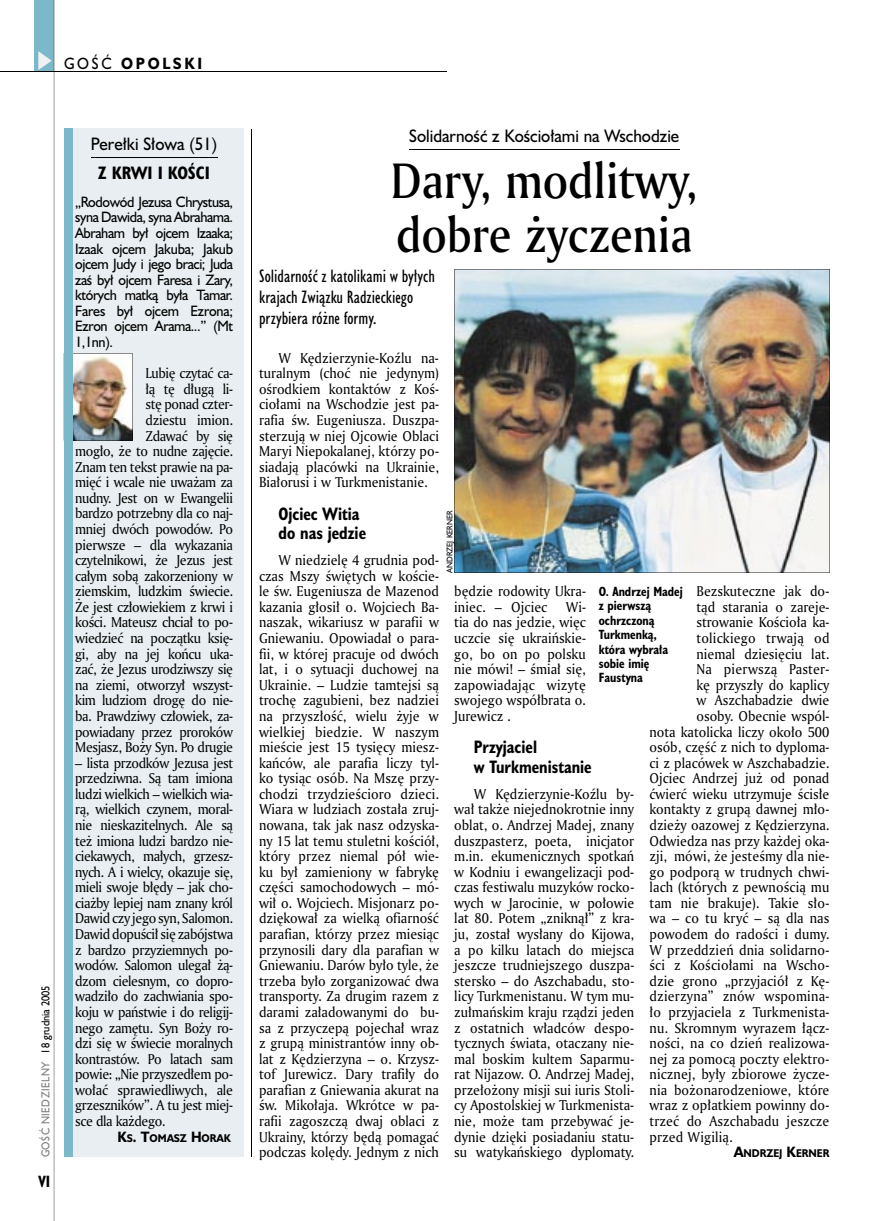
<style>
.page{position:relative;width:872px;height:1221px;background:#fff}
.page>*{position:absolute;margin:0;border:0;box-sizing:border-box;transform-origin:0 0}
.t1{font:48px/54px "Amerigo Md PL";color:#000;scale:.9 1}
.t2{font:16.5px/21px "Humanst 521 Cn PL";color:#000}
.t3{font:16.5px "Humanst 521 PL";color:#000;scale:.94 1}
.t4{font:700 16.5px/19.5px "Humanst 521 Cn PL";color:#000;scale:.94 1}
.t5{font:700 16.5px "Humanst 521 Cn PL";color:#000}
.t6{font:700 15px "Humanst 521 PL";letter-spacing:.2em;color:#000;scale:.9 1}
.t7{font:700 15px "Humanst 521 Cn PL";color:#000;scale:.94 1}
.t8{font:13.8px/15.6px "Amerigo PL";color:#000;text-align:justify;scale:.94 1}
.t9{font:13.8px/15.6px "Amerigo PL";letter-spacing:-.03em;color:#000;text-align:right;scale:.94 1}
.t10{font:13.8px/15.6px "Humanst 521 PL";letter-spacing:-.03em;color:#000;text-align:justify;scale:.94 1}
.t11{font:13.8px "Amerigo PL";letter-spacing:.02em;color:#000;scale:.94 1}
.t12{font:700 12.3px/14.4px "Humanst 521 Cn PL";color:#000;scale:.94 1}
.t13{font:10.5px "Humanst 521 PL";letter-spacing:.05em;color:#7b7c7c;scale:.9 1}
.t14{font:700 10.35px "Humanst 521 PL";color:#000;scale:.9 1}
.t15{font:7.5px "Humanst 521 PL";color:#000;scale:.94 1}
.s1{font-weight:400}
.s2{color:#000}
.s3{font-size:13.8px}
</style>
<div class="page">
<div style="left:35px;top:0;width:19px;height:72px;background:#7ab8ca"></div>
<svg style="left:38px;top:51px;width:14px;height:19px"></svg>
<hr style="left:54px;top:0;width:1px;height:1220px;background:#000">
<hr style="left:0;top:72px;width:447px;height:1px;background:#000">
<div style="left:64px;top:129px;width:180px;height:1027px;background:#e8eef1"></div>
<hr style="left:91px;top:157px;width:126px;height:1px;background:#000">
<img style="left:72px;top:353px;width:61px;height:87px">
<div style="left:64px;top:129px;width:8px;height:1027px;background:#7ab8ca"></div>
<hr style="left:409px;top:149px;width:270px;height:1px;background:#000">
<img style="left:454px;top:269px;width:376px;height:303px">
<hr style="left:252px;top:129px;width:1px;height:1027px;background:#000">
<p class="t6" style="left:64px;top:53px;width:155px"><span class="s1">GOŚĆ</span> OPOLSKI</p>
<p class="t13" style="left:38px;top:1157px;width:193px;rotate:-90deg">GOŚĆ NIEDZIELNY <span class="s2">18 grudnia 2005</span></p>
<p class="t7" style="left:38px;top:1170px;width:14px">VI</p>
<p class="t3" style="left:91px;top:132px;width:136px">Perełki Słowa (51)</p>
<p class="t5" style="left:98px;top:161px;width:113px">Z KRWI I KOŚCI</p>
<p class="t10" style="left:75px;top:193px;width:169px">„Rodowód Jezusa Chrystusa, syna Dawida, syna Abrahama.<br>Abraham był ojcem Izaaka; Izaak ojcem Jakuba; Jakub ojcem Judy i jego braci; Juda zaś był ojcem Faresa i Zary, których matką była Tamar.<br>Fares był ojcem Ezrona; Ezron ojcem Arama...” (Mt 1,1nn).</p>
<p class="t9" style="left:75px;top:365px;width:170px">Lubię czytać ca-<br>łą tę długą li-<br>stę ponad czter-<br>dziestu imion.<br>Zdawać by się<br>mogło, że to nudne zajęcie.<br>Znam ten tekst prawie na pa&shy;mięć i wcale nie uważam za nudny. Jest on w Ewangelii bardzo potrzebny dla co naj&shy;mniej dwóch powodów. Po pierwsze – dla wykazania czytelnikowi, że Jezus jest całym sobą zakorzeniony w ziemskim, ludzkim świecie.<br>Że jest człowiekiem z krwi i kości. Mateusz chciał to po&shy;wiedzieć na początku księ&shy;gi, aby na jej końcu uka&shy;zać, że Jezus urodziwszy się na ziemi, otworzył wszyst&shy;kim ludziom drogę do nie&shy;ba. Prawdziwy człowiek, za&shy;powiadany przez proroków<br>Mesjasz, Boży Syn. Po drugie</p>
<p class="t8" style="left:75px;top:754px;width:169px">– lista przodków Jezusa jest przedziwna. Są tam imiona ludzi wielkich – wielkich wia&shy;rą, wielkich czynem, moral&shy;nie nieskazitelnych. Ale są też imiona ludzi bardzo nie&shy;ciekawych, małych, grzesz&shy;nych. A i wielcy, okazuje się, mieli swoje błędy – jak cho&shy;ciażby lepiej nam znany król Dawid czy jego syn, Salomon.<br>Dawid dopuścił się zabójstwa z bardzo przyziemnych po&shy;wodów. Salomon ulegał żą&shy;dzom cielesnym, co dopro&shy;wadziło do zachwiania spo&shy;koju w państwie i do religij&shy;nego zamętu. Syn Boży ro&shy;dzi się w świecie moralnych kontrastów. Po latach sam powie: „Nie przyszedłem po&shy;wołać sprawiedliwych, ale grzeszników”. A tu jest miej&shy;sce dla każdego.</p>
<p class="t14" style="left:117px;top:1130px;width:128px"><span class="s3">K</span>S<span class="s3">. T</span>OMASZ <span class="s3">H</span>ORAK</p>
<p class="t3" style="left:409px;top:125px;width:289px">Solidarność z Kościołami na Wschodzie</p>
<h1 class="t1" style="left:391px;top:153px;width:342px">Dary, modlitwy, dobre życzenia</h1>
<p class="t2" style="left:259px;top:265px;width:177px">Solidarność z katolikami w byłych krajach Związku Radzieckiego przybiera różne formy.</p>
<p class="t8" style="left:259px;top:349px;width:193px;text-indent:20px">W Kędzierzynie-Koźlu na&shy;turalnym (choć nie jedynym) ośrodkiem kontaktów z Koś&shy;ciołami na Wschodzie jest pa&shy;rafia św. Eugeniusza. Duszpa&shy;sterzują w niej Ojcowie Oblaci Maryi Niepokalanej, którzy po&shy;siadają placówki na Ukrainie, Białorusi i w Turkmenistanie.</p>
<p class="t4" style="left:279px;top:503px;width:95px">Ojciec Witia do nas jedzie</p>
<p class="t8" style="left:259px;top:552px;width:193px;text-indent:20px">W niedzielę 4 grudnia pod&shy;czas Mszy świętych w koście&shy;le św. Eugeniusza de Mazenod kazania głosił o. Wojciech Ba&shy;naszak, wikariusz w parafii w Gniewaniu. Opowiadał o para&shy;fii, w której pracuje od dwóch lat, i o sytuacji duchowej na Ukrainie. – Ludzie tamtejsi są trochę zagubieni, bez nadziei na przyszłość, wielu żyje w wielkiej biedzie. W naszym mieście jest 15 tysięcy miesz&shy;kańców, ale parafia liczy tyl&shy;ko tysiąc osób. Na Mszę przy&shy;chodzi trzydzieścioro dzieci.<br>Wiara w ludziach została zruj&shy;nowana, tak jak nasz odzyska&shy;ny 15 lat temu stuletni kościół, który przez niemal pół wie&shy;ku był zamieniony w fabrykę części samochodowych – mó&shy;wił o. Wojciech. Misjonarz po&shy;dziękował za wielką ofiarność parafian, którzy przez miesiąc przynosili dary dla parafian w Gniewaniu. Darów było tyle, że trzeba było zorganizować dwa transporty. Za drugim razem z darami załadowanymi do bu&shy;sa z przyczepą pojechał wraz z grupą ministrantów inny ob&shy;lat z Kędzierzyna – o. Krzysz&shy;tof Jurewicz. Dary trafiły do parafian z Gniewania akurat na św. Mikołaja. Wkrótce w pa&shy;rafii zagoszczą dwaj oblaci z Ukrainy, którzy będą pomagać podczas kolędy. Jednym z nich</p>
<p class="t15" style="left:444px;top:572px;width:68px;rotate:-90deg">ANDRZEJ KERNER</p>
<p class="t8" style="left:454px;top:583px;width:141px">będzie rodowity Ukra&shy;iniec. – Ojciec</p>
<p class="t8" style="left:696px;top:583px;width:143px">Bezskuteczne jak do-</p>
<p class="t8" style="left:696px;top:598px;width:143px">tąd starania o zareje-</p>
<p class="t8" style="left:696px;top:614px;width:143px">strowanie Kościoła ka-</p>
<p class="t8" style="left:696px;top:630px;width:143px">tolickiego trwają od</p>
<p class="t8" style="left:696px;top:645px;width:143px">niemal dziesięciu lat.</p>
<p class="t8" style="left:696px;top:661px;width:143px">Na pierwszą Paster-</p>
<p class="t8" style="left:696px;top:676px;width:143px">kę przyszły do kaplicy</p>
<p class="t8" style="left:696px;top:692px;width:143px">w Aszchabadzie dwie</p>
<p class="t8" style="left:696px;top:707px;width:143px">osoby. Obecnie wspól-</p>
<p class="t8" style="left:649px;top:723px;width:193px">nota katolicka liczy około 500</p>
<p class="t8" style="left:649px;top:739px;width:193px">osób, część z nich to dyploma-</p>
<p class="t8" style="left:649px;top:754px;width:193px">ci z placówek w Aszchabadzie.</p>
<p class="t8" style="left:649px;top:770px;width:193px">Ojciec Andrzej już od ponad</p>
<p class="t8" style="left:649px;top:785px;width:193px">ćwierć wieku utrzymuje ścisłe</p>
<p class="t8" style="left:649px;top:801px;width:193px">kontakty z grupą dawnej mło-</p>
<p class="t8" style="left:649px;top:816px;width:193px">dzieży oazowej z Kędzierzyna.</p>
<p class="t8" style="left:649px;top:832px;width:193px">Odwiedza nas przy każdej oka-</p>
<p class="t8" style="left:649px;top:848px;width:193px">zji, mówi, że jesteśmy dla nie-</p>
<p class="t8" style="left:649px;top:863px;width:193px">go podporą w trudnych chwi-</p>
<p class="t8" style="left:649px;top:879px;width:193px">lach (których z pewnością mu</p>
<p class="t8" style="left:649px;top:894px;width:193px">tam nie brakuje). Takie sło-</p>
<p class="t8" style="left:649px;top:910px;width:193px">wa – co tu kryć – są dla nas</p>
<p class="t8" style="left:649px;top:925px;width:193px">powodem do radości i dumy.</p>
<p class="t8" style="left:649px;top:941px;width:193px">W przeddzień dnia solidarno-</p>
<p class="t8" style="left:649px;top:957px;width:193px">ści z Kościołami na Wscho-</p>
<p class="t8" style="left:649px;top:972px;width:193px">dzie grono „przyjaciół z Kę-</p>
<p class="t11" style="left:649px;top:987px;width:193px">dzierzyna” znów wspomina-</p>
<p class="t8" style="left:649px;top:1003px;width:193px">ło przyjaciela z Turkmenista-</p>
<p class="t8" style="left:649px;top:1019px;width:193px">nu. Skromnym wyrazem łącz-</p>
<p class="t8" style="left:649px;top:1034px;width:193px">ności, na co dzień realizowa-</p>
<p class="t8" style="left:649px;top:1050px;width:193px">nej za pomocą poczty elektro-</p>
<p class="t8" style="left:649px;top:1066px;width:193px">nicznej, były zbiorowe życze-</p>
<p class="t8" style="left:649px;top:1081px;width:193px">nia bożonarodzeniowe, które</p>
<p class="t8" style="left:649px;top:1097px;width:193px">wraz z opłatkiem powinny do-</p>
<p class="t8" style="left:649px;top:1112px;width:193px">trzeć do Aszchabadu jeszcze</p>
<p class="t8" style="left:649px;top:1128px;width:90px">przed Wigilią.</p>
<p class="t14" style="left:733px;top:1146px;width:108px"><span class="s3">A</span>NDRZEJ <span class="s3">K</span>ERNER</p>
<p class="t12" style="left:599px;top:584px;width:91px">O. Andrzej Madej z pierwszą ochrzczoną<br>Turkmenką, która wybrała sobie imię<br>Faustyna</p>
<p class="t8" style="left:454px;top:598px;width:142px;text-indent:111px">Wi&shy;tia do nas jedzie, więc uczcie się ukraińskie&shy;go, bo on po polsku nie mówi! – śmiał się, zapowiadając wizytę swojego współbrata o.<br>Jurewicz .</p>
<p class="t4" style="left:474px;top:736px;width:127px">Przyjaciel<br>w Turkmenistanie</p>
<p class="t8" style="left:454px;top:785px;width:193px;text-indent:20px">W Kędzierzynie-Koźlu by&shy;wał także niejednokrotnie inny oblat, o. Andrzej Madej, znany duszpasterz, poeta, inicjator m.in. ekumenicznych spotkań w Kodniu i ewangelizacji pod&shy;czas festiwalu muzyków rocko&shy;wych w Jarocinie, w połowie lat 80. Potem „zniknął” z kra&shy;ju, został wysłany do Kijowa, a po kilku latach do miejsca jeszcze trudniejszego duszpa&shy;stersko – do Aszchabadu, sto&shy;licy Turkmenistanu. W tym mu&shy;zułmańskim kraju rządzi jeden z ostatnich władców despo&shy;tycznych świata, otaczany nie&shy;mal boskim kultem Saparmu&shy;rat Nijazow. O. Andrzej Madej, przełożony misji sui iuris Stoli&shy;cy Apostolskiej w Turkmenista&shy;nie, może tam przebywać je&shy;dynie dzięki posiadaniu statu&shy;su watykańskiego dyplomaty.</p>
</div>
